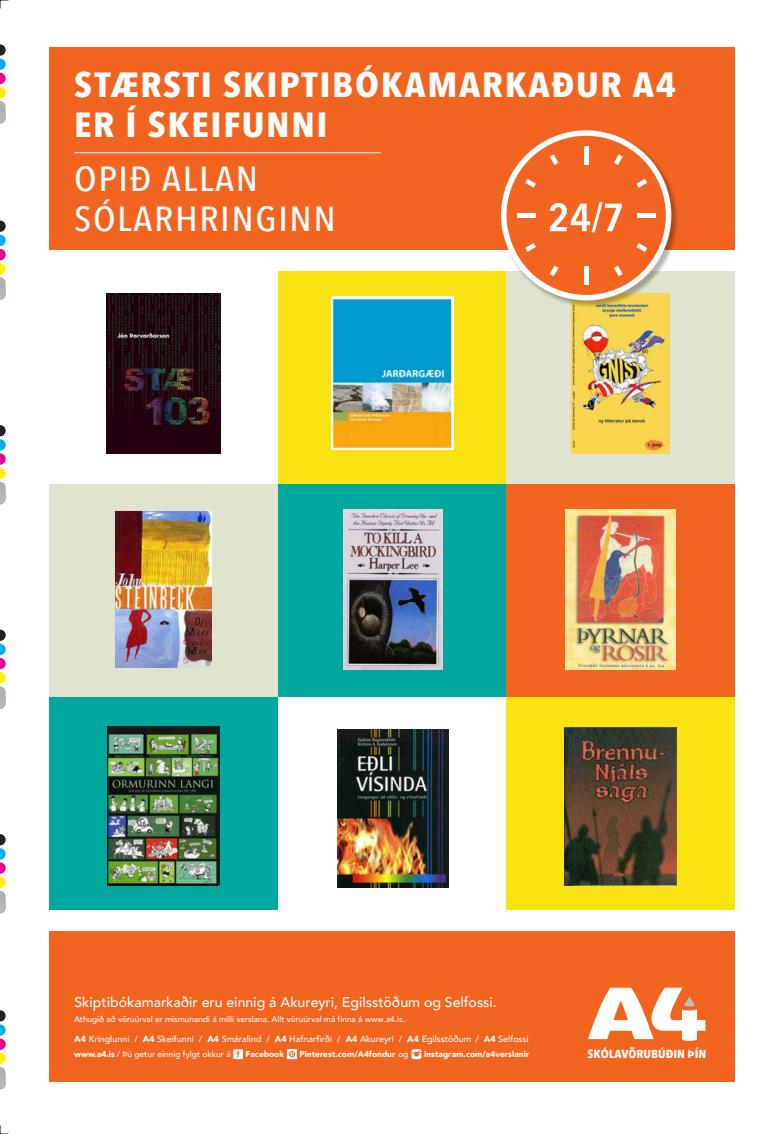
<style>
.page{position:relative;width:780px;height:1134px;background:#fff}
.page>*{position:absolute;margin:0;border:0;box-sizing:border-box;transform-origin:0 0}
.t1{font:700 34.9px/40px "Avenir Next Condensed";letter-spacing:.045em;color:#fff;scale:1.12 1}
.t2{font:500 34.9px/40px "Avenir Next Condensed";letter-spacing:.045em;color:#fff;scale:1.12 1}
.t3{font:500 14.1px "Avenir";color:#fff}
.t4{font:700 11.6px "Avenir Next Condensed";letter-spacing:-.005em;color:#fff;scale:1.12 1}
.t5{font:500 8.9px "Avenir";color:#fff}
.t6{font:900 8.4px "Avenir";color:#fff}
.t7{font:500 8.4px "Avenir";color:#fff}
.t8{font:500 8.3px "Avenir";color:#fff}
.s1{font-weight:900}
.s2{font-weight:500}
</style>
<div class="page">
<div style="left:278px;top:271px;width:228px;height:213px;background:#f9e313"></div>
<div style="left:506px;top:271px;width:228px;height:213px;background:#e0e3cd"></div>
<div style="left:49px;top:484px;width:229px;height:213px;background:#e0e3cd"></div>
<div style="left:278px;top:484px;width:228px;height:213px;background:#00a79d"></div>
<div style="left:506px;top:484px;width:228px;height:213px;background:#f26521"></div>
<div style="left:49px;top:697px;width:229px;height:213px;background:#00a79d"></div>
<div style="left:506px;top:697px;width:228px;height:213px;background:#f9e313"></div>
<div style="left:49px;top:931px;width:685px;height:150px;background:#f26521"></div>
<div style="left:50px;top:47px;width:684px;height:203px;background:#f26521"></div>
<svg style="left:588px;top:988px;width:117px;height:53px"></svg>
<svg style="left:233px;top:1049px;width:10px;height:10px"></svg>
<svg style="left:287px;top:1049px;width:10px;height:10px"></svg>
<svg style="left:411px;top:1049px;width:10px;height:10px"></svg>
<img style="left:332px;top:297px;width:122px;height:152px">
<img style="left:106px;top:293px;width:115px;height:160px">
<img style="left:566px;top:510px;width:109px;height:159px">
<img style="left:572px;top:309px;width:97px;height:144px">
<img style="left:115px;top:511px;width:97px;height:157px">
<img style="left:337px;top:729px;width:111px;height:158px">
<img style="left:343px;top:510px;width:99px;height:159px">
<img style="left:107px;top:727px;width:113px;height:159px">
<img style="left:565px;top:727px;width:111px;height:158px">
<hr style="left:74px;top:152px;width:307px;height:1px;background:#fff">
<img style="left:558px;top:300px;width:112px;height:9px">
<svg style="left:501px;top:130px;width:177px;height:170px"></svg>
<svg style="left:0;top:44px;width:6px;height:68px"></svg>
<div style="left:0;top:112px;width:6px;height:12px;background:#b4b8ba"></div>
<svg style="left:0;top:1010px;width:6px;height:68px"></svg>
<div style="left:0;top:1078px;width:6px;height:11px;background:#b4b8ba"></div>
<svg style="left:0;top:834px;width:6px;height:68px"></svg>
<div style="left:0;top:902px;width:6px;height:11px;background:#b4b8ba"></div>
<svg style="left:0;top:629px;width:6px;height:69px"></svg>
<div style="left:0;top:698px;width:6px;height:11px;background:#b4b8ba"></div>
<svg style="left:0;top:425px;width:6px;height:68px"></svg>
<div style="left:0;top:493px;width:6px;height:11px;background:#b4b8ba"></div>
<svg style="left:0;top:221px;width:6px;height:68px"></svg>
<div style="left:0;top:289px;width:6px;height:11px;background:#b4b8ba"></div>
<svg style="left:0;top:0;width:9px;height:9px"></svg>
<svg style="left:0;top:1125px;width:9px;height:9px"></svg>
<h1 class="t1" style="left:74px;top:65px;width:539px">STÆRSTI SKIPTIBÓKAMARKAÐUR A4<br>ER Í SKEIFUNNI</h1>
<h1 class="t2" style="left:74px;top:159px;width:235px">OPIÐ ALLAN<br>SÓLARHRINGINN</h1>
<h2 class="t3" style="left:74px;top:990px;width:424px">Skiptibókamarkaðir eru einnig á Akureyri, Egilsstöðum og Selfossi.</h2>
<p class="t8" style="left:74px;top:1012px;width:332px">Athugið að vöruúrval er mismunandi á milli verslana. Allt vöruúrval má finna á www.a4.is.</p>
<p class="t5" style="left:74px;top:1031px;width:398px"><span class="s1">A4</span> Kringlunni / <span class="s1">A4</span> Skeifunni / <span class="s1">A4</span> Smáralind / <span class="s1">A4</span> Hafnarfirði / <span class="s1">A4</span> Akureyri / <span class="s1">A4</span> Egilsstöðum</p>
<p class="t7" style="left:74px;top:1047px;width:158px"><span class="s1">www.a4.is</span> / Þú getur einnig fylgt okkur á</p>
<p class="t6" style="left:245px;top:1047px;width:40px">Facebook</p>
<p class="t6" style="left:299px;top:1047px;width:110px">Pinterest.com/A4fondur <span class="s2">og</span></p>
<p class="t5" style="left:475px;top:1031px;width:55px">/ <span class="s1">A4</span> Selfossi</p>
<p class="t6" style="left:424px;top:1047px;width:107px">instagram.com/a4verslanir</p>
<h3 class="t4" style="left:587px;top:1047px;width:107px">SKÓLAVÖRUBÚÐIN ÞÍN</h3>
</div>
